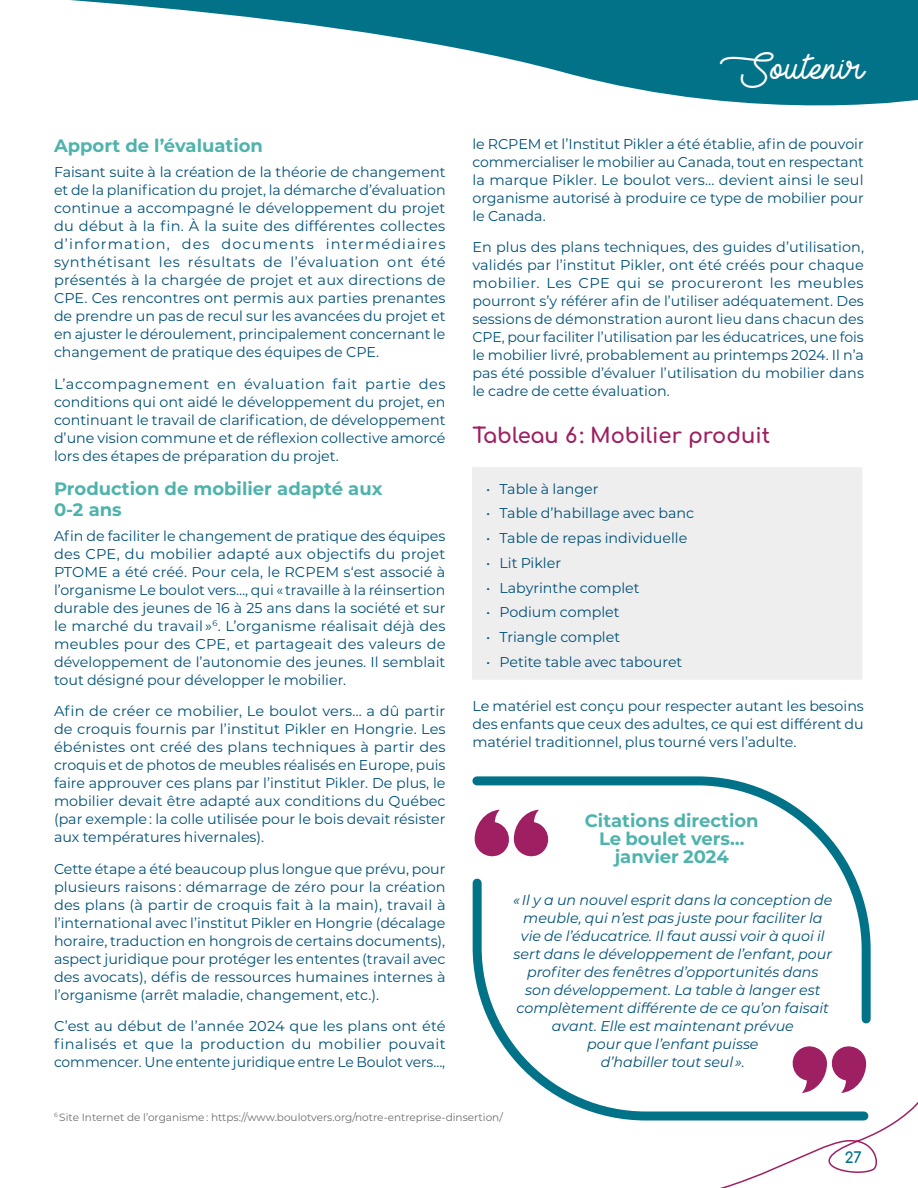
<style>
.page{position:relative;width:918px;height:1188px;background:#fff}
.page>*{position:absolute;margin:0;border:0;box-sizing:border-box;transform-origin:0 0}
.section_petit_petit_blanc{font:36px "Lieto Me";color:#fff}
.titre_tableau{font:700 21px "Comfortaa";color:#9e1f62}
.sous-titre{font:700 18px/21px "Montserrat";color:#4eb3ac}
.texte{font:700 18px/18px "Montserrat";color:#4eb3ac;text-align:center}
.t1{font:700 15px "Comfortaa";color:#017288}
.texte-2{font:14.25px/18px "Montserrat";color:#015177;text-align:justify}
.texte-3{font:italic 14.25px/18px "Montserrat";color:#015177;text-align:center}
.texte_bullet{font:14.25px "Montserrat";color:#015177}
.note_texte{font:10.5px "Montserrat";color:#6c6d70}
</style>
<div class="page">
<svg style="left:70px;top:0;width:848px;height:106px;fill:#017288"></svg>
<div style="left:472px;top:466px;width:391px;height:214px;background:#eeeeef"></div>
<hr style="left:472px;top:466px;width:392px;height:1px;background:#fff">
<hr style="left:862px;top:467px;width:2px;height:213px;background:#fff">
<svg style="left:472px;top:776px;width:382px;height:98px"></svg>
<svg style="left:472px;top:874px;width:399px;height:247px"></svg>
<svg style="left:474px;top:810px;width:79px;height:52px"></svg>
<svg style="left:660px;top:1041px;width:258px;height:147px"></svg>
<p class="sous-titre" style="left:54px;top:135px;width:211px">Apport de l’évaluation</p>
<p class="texte-2" style="left:54px;top:163px;width:393px">Faisant suite à la création de la théorie de changement et de la planification du projet, la démarche d’évaluation continue a accompagné le développement du projet du début à la fin. À la suite des différentes collectes d’information, des documents intermédiaires synthétisant les résultats de l’évaluation ont été présentés à la chargée de projet et aux directions de CPE. Ces rencontres ont permis aux parties prenantes de prendre un pas de recul sur les avancées du projet et en ajuster le déroulement, principalement concernant le changement de pratique des équipes de CPE.</p>
<p class="texte-2" style="left:54px;top:374px;width:393px">L’accompagnement en évaluation fait partie des conditions qui ont aidé le développement du projet, en continuant le travail de clarification, de développement d’une vision commune et de réflexion collective amorcé lors des étapes de préparation du projet.</p>
<p class="sous-titre" style="left:54px;top:477px;width:330px">Production de mobilier adapté aux<br>0-2 ans</p>
<p class="texte-2" style="left:54px;top:526px;width:393px">Afin de faciliter le changement de pratique des équipes des CPE, du mobilier adapté aux objectifs du projet PTOME a été créé. Pour cela, le RCPEM s‘est associé à l’organisme Le boulot vers…, qui « travaille à la réinsertion durable des jeunes de 16 à 25 ans dans la société et sur le marché du travail »<sup>6</sup>. L’organisme réalisait déjà des meubles pour des CPE, et partageait des valeurs de développement de l’autonomie des jeunes. Il semblait tout désigné pour développer le mobilier.</p>
<p class="texte-2" style="left:54px;top:702px;width:393px">Afin de créer ce mobilier, Le boulot vers… a dû partir de croquis fournis par l’institut Pikler en Hongrie. Les ébénistes ont créé des plans techniques à partir des croquis et de photos de meubles réalisés en Europe, puis faire approuver ces plans par l’institut Pikler. De plus, le mobilier devait être adapté aux conditions du Québec (par exemple : la colle utilisée pour le bois devait résister aux températures hivernales).</p>
<p class="texte-2" style="left:54px;top:859px;width:393px">Cette étape a été beaucoup plus longue que prévu, pour plusieurs raisons : démarrage de zéro pour la création des plans (à partir de croquis fait à la main), travail à l’international avec l’institut Pikler en Hongrie (décalage horaire, traduction en hongrois de certains documents), aspect juridique pour protéger les ententes (travail avec des avocats), défis de ressources humaines internes à l’organisme (arrêt maladie, changement, etc.).</p>
<p class="texte-2" style="left:54px;top:1017px;width:393px">C’est au début de l’année 2024 que les plans ont été finalisés et que la production du mobilier pouvait commencer. Une entente juridique entre Le Boulot vers…,</p>
<p class="section_petit_petit_blanc" style="left:720px;top:46px;width:148px">Soutenir</p>
<p class="texte-2" style="left:472px;top:134px;width:393px">le RCPEM et l’Institut Pikler a été établie, afin de pouvoir commercialiser le mobilier au Canada, tout en respectant la marque Pikler. Le boulot vers… devient ainsi le seul organisme autorisé à produire ce type de mobilier pour le Canada.</p>
<p class="texte-2" style="left:472px;top:238px;width:393px">En plus des plans techniques, des guides d’utilisation, validés par l’institut Pikler, ont été créés pour chaque mobilier. Les CPE qui se procureront les meubles pourront s’y référer afin de l’utiliser adéquatement. Des sessions de démonstration auront lieu dans chacun des CPE, pour faciliter l’utilisation par les éducatrices, une fois le mobilier livré, probablement au printemps 2024. Il n’a pas été possible d’évaluer l’utilisation du mobilier dans le cadre de cette évaluation.</p>
<p class="titre_tableau" style="left:472px;top:416px;width:299px">Tableau 6: Mobilier produit</p>
<p class="texte_bullet" style="left:486px;top:479px;width:114px">• Table à langer</p>
<p class="texte_bullet" style="left:486px;top:504px;width:210px">• Table d’habillage avec banc</p>
<p class="texte_bullet" style="left:486px;top:528px;width:203px">• Table de repas individuelle</p>
<p class="texte_bullet" style="left:486px;top:553px;width:77px">• Lit Pikler</p>
<p class="texte_bullet" style="left:486px;top:578px;width:155px">• Labyrinthe complet</p>
<p class="texte_bullet" style="left:486px;top:603px;width:135px">• Podium complet</p>
<p class="texte_bullet" style="left:486px;top:627px;width:136px">• Triangle complet</p>
<p class="texte_bullet" style="left:486px;top:652px;width:198px">• Petite table avec tabouret</p>
<p class="texte-2" style="left:472px;top:697px;width:393px">Le matériel est conçu pour respecter autant les besoins des enfants que ceux des adultes, ce qui est différent du matériel traditionnel, plus tourné vers l’adulte.</p>
<p class="texte" style="left:585px;top:810px;width:175px">Citations direction<br>Le boulet vers… janvier 2024</p>
<p class="texte-3" style="left:513px;top:891px;width:321px">« Il y a un nouvel esprit dans la conception de meuble, qui n’est pas juste pour faciliter la vie de l’éducatrice. Il faut aussi voir à quoi il sert dans le développement de l’enfant, pour profiter des fenêtres d’opportunités dans son développement. La table à langer est complètement différente de ce qu’on faisait avant. Elle est maintenant prévue<br>pour que l’enfant puisse<br>d’habiller tout seul ».</p>
<p class="note_texte" style="left:54px;top:1110px;width:450px"><sup>6</sup> Site Internet de l’organisme : https://www.boulotvers.org/notre-entreprise-dinsertion/</p>
<p class="t1" style="left:845px;top:1144px;width:19px">27</p>
</div>
